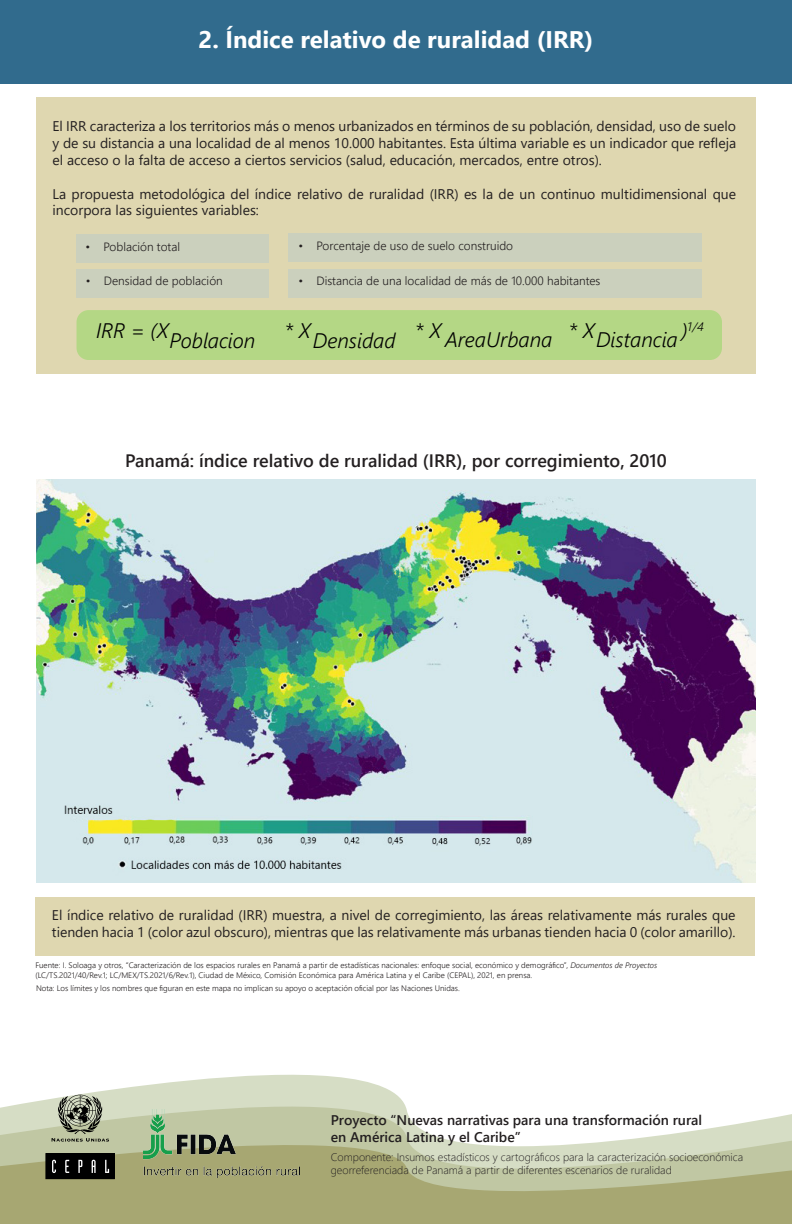
<style>
.page{position:relative;width:792px;height:1224px;background:#fff}
.page>*{position:absolute;margin:0;border:0;box-sizing:border-box;transform-origin:0 0}
.t1{font:700 24px "Segoe UI";color:#fff}
.Formula_-_Nivel_1{font:italic 300 21px "Segoe UI";color:#000}
.Semilight_14_pt_Semi{font:600 18px "Segoe UI";color:#231f20}
.Semilight_14_pt_Regu{font:14px/16.8px "Segoe UI";color:#231f20}
.t2{font:600 14px/16.8px "Segoe UI";color:#231f20}
.Formula_-_Nivel_1-2{font:italic 300 12.2px "Segoe UI";color:#000}
.t3{font:300 12px "Segoe UI";color:#231f20}
.t4{font:300 11px/13.2px "Segoe UI";color:#231f20}
.Fuentes_y_notas{font:300 8px/9.6px "Segoe UI";color:#231f20}
.s1{font-size:21px}
.s2{font-style:italic}
</style>
<div class="page">
<svg style="left:0;top:1074px;width:792px;height:42px"></svg>
<svg style="left:0;top:1116px;width:792px;height:108px;background:#bcbe97"></svg>
<div style="left:46px;top:1154px;width:68px;height:25px;background:#000"></div>
<div style="left:46px;top:1153px;width:68px;height:26px;border:1px solid #000"></div>
<svg style="left:52px;top:1160px;width:4px;height:13px"></svg>
<svg style="left:65px;top:1160px;width:4px;height:13px"></svg>
<svg style="left:78px;top:1160px;width:4px;height:13px"></svg>
<svg style="left:92px;top:1160px;width:4px;height:13px"></svg>
<svg style="left:105px;top:1160px;width:4px;height:13px"></svg>
<svg style="left:51px;top:1095px;width:58px;height:47px;background:#969b86"></svg>
<img style="left:144px;top:1109px;width:156px;height:69px">
<div style="left:0;top:0;width:792px;height:84px;background:#316b8d"></div>
<div style="left:36px;top:98px;width:720px;height:276px;background:#dfd7b0"></div>
<div style="left:76px;top:235px;width:192px;height:28px;background:#cbd0bd"></div>
<div style="left:76px;top:269px;width:193px;height:28px;background:#cbd0bd"></div>
<div style="left:289px;top:234px;width:413px;height:28px;background:#cbd0bd"></div>
<div style="left:289px;top:269px;width:413px;height:28px;background:#cbd0bd"></div>
<div style="left:77px;top:310px;width:645px;height:50px;background:#b4d785;border-radius:12px"></div>
<img style="left:36px;top:479px;width:720px;height:404px">
<div style="left:35px;top:897px;width:720px;height:59px;background:#dfd7b0"></div>
<p class="t1" style="left:199px;top:17px;width:396px">2. Índice relativo de ruralidad (IRR)</p>
<p class="Semilight_14_pt_Regu" style="left:52px;top:117px;width:685px;text-align:justify">El IRR caracteriza a los territorios más o menos urbanizados en términos de su población, densidad, uso de suelo y de su distancia a una localidad de al menos 10.000 habitantes. Esta última variable es un indicador que refleja el acceso o la falta de acceso a ciertos servicios (salud, educación, mercados, entre otros).</p>
<p class="Semilight_14_pt_Regu" style="left:52px;top:184px;width:685px">La propuesta metodológica del índice relativo de ruralidad (IRR) es la de un continuo multidimensional que incorpora las siguientes variables:</p>
<p class="t3" style="left:85px;top:235px;width:96px">• Población total</p>
<p class="t3" style="left:86px;top:269px;width:138px">• Densidad de población</p>
<p class="t3" style="left:298px;top:234px;width:216px">• Porcentaje de uso de suelo construido</p>
<p class="t3" style="left:298px;top:269px;width:303px">• Distancia de una localidad de más de 10.000 habitantes</p>
<p class="Formula_-_Nivel_1" style="left:96px;top:311px;width:74px">IRR = (X</p>
<p class="Formula_-_Nivel_1" style="left:284px;top:311px;width:28px">* X</p>
<p class="Formula_-_Nivel_1" style="left:415px;top:311px;width:28px">* X</p>
<p class="Formula_-_Nivel_1" style="left:568px;top:311px;width:28px">* X</p>
<p class="Formula_-_Nivel_1-2" style="left:682px;top:315px;width:24px"><span class="s1">)</span>1/4</p>
<p class="Formula_-_Nivel_1" style="left:170px;top:320px;width:87px">Poblacion</p>
<p class="Formula_-_Nivel_1" style="left:313px;top:321px;width:84px">Densidad</p>
<p class="Formula_-_Nivel_1" style="left:445px;top:320px;width:109px">AreaUrbana</p>
<p class="Formula_-_Nivel_1" style="left:596px;top:320px;width:83px">Distancia</p>
<p class="Semilight_14_pt_Semi" style="left:125px;top:443px;width:543px">Panamá: índice relativo de ruralidad (IRR), por corregimiento, 2010</p>
<p class="Semilight_14_pt_Regu" style="left:52px;top:906px;width:685px">El índice relativo de ruralidad (IRR) muestra, a nivel de corregimiento, las áreas relativamente más rurales que tienden hacia 1 (color azul obscuro), mientras que las relativamente más urbanas tienden hacia 0 (color amarillo).</p>
<p class="Fuentes_y_notas" style="left:35px;top:960px;width:623px">Fuente: I. Soloaga y otros, “Caracterización de los espacios rurales en Panamá a partir de estadísticas nacionales: enfoque social, económico y demográfico”, <span class="s2">Documentos de Proyectos </span>(LC/TS.2021/40/Rev.1; LC/MEX/TS.2021/6/Rev.1), Ciudad de México, Comisión Económica para América Latina y el Caribe (CEPAL), 2021, en prensa.</p>
<p class="Fuentes_y_notas" style="left:36px;top:982px;width:425px">Nota: Los límites y los nombres que figuran en este mapa no implican su apoyo o aceptación oficial por las Naciones Unidas.</p>
<p class="t2" style="left:331px;top:1111px;width:373px">Proyecto “Nuevas narrativas para una transformación rural en América Latina y el Caribe”</p>
<p class="t4" style="left:331px;top:1149px;width:414px">Componente: Insumos estadísticos y cartográficos para la caracterización socioeconómica georreferenciada de Panamá a partir de diferentes escenarios de ruralidad</p>
</div>
